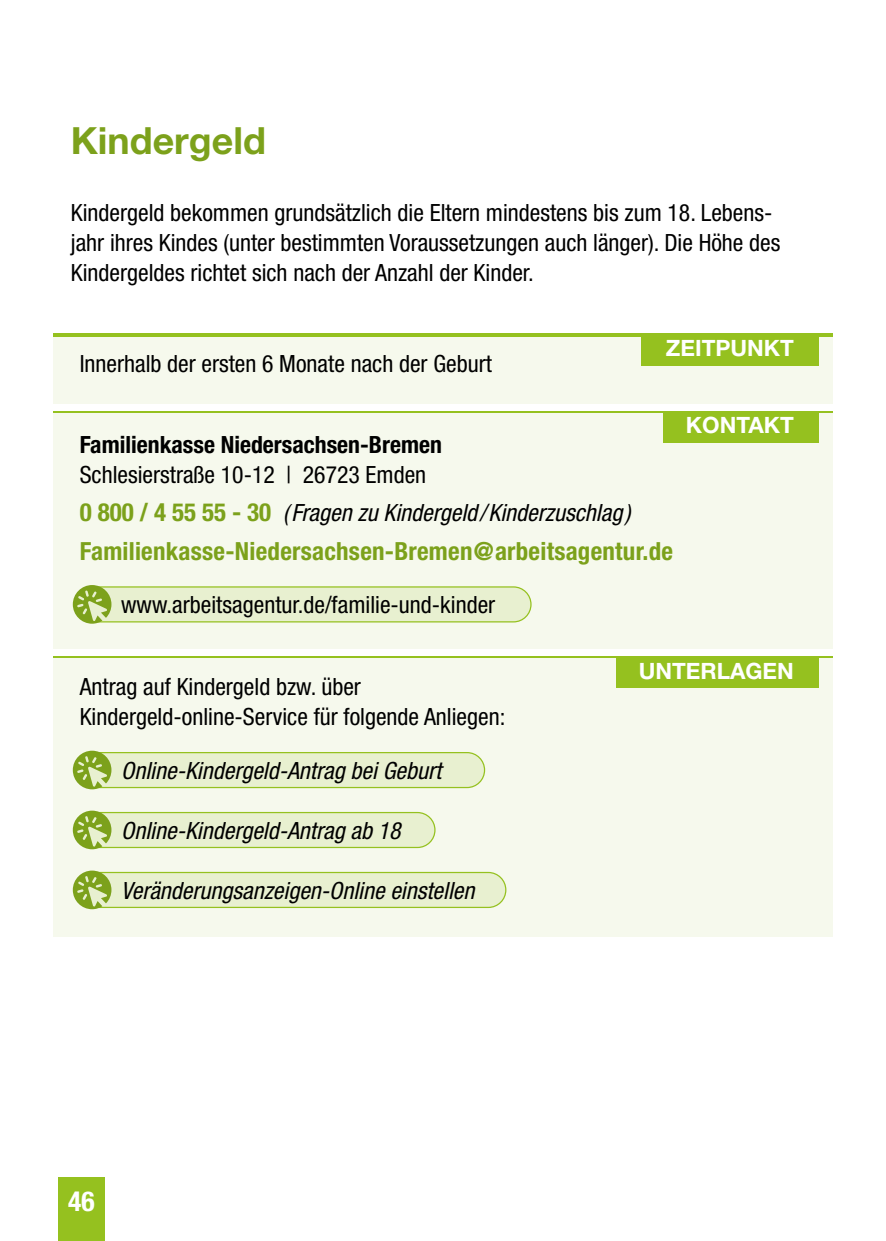
<style>
.page{position:relative;width:886px;height:1241px;background:#fff}
.page>*{position:absolute;margin:0;border:0;box-sizing:border-box;transform-origin:0 0}
.t1{font:700 37.5px "Helvetica Neue";color:#7ca11b}
.t2{font:700 condensed 27.5px "Helvetica Neue";color:#fff}
.t3{font:700 condensed 25px "Helvetica Neue";letter-spacing:.01em;color:#7ca11b}
.t4{font:condensed 23.75px/30px "Helvetica Neue";color:#000}
.t5{font:italic condensed 23.75px/38.5px "Helvetica Neue";color:#000}
.t6{font:700 condensed 23.75px "Helvetica Neue";color:#000}
.t7{font:700 22.5px "Helvetica Neue";color:#fff}
.s1{font-style:normal}
.s2{font-weight:700;font-style:normal;font-size:25px;color:#7ca11b}
</style>
<div class="page">
<div style="left:53px;top:333px;width:780px;height:71px;background:#f6f9ed"></div>
<div style="left:641px;top:333px;width:178px;height:32px;background:#95c11f"></div>
<hr style="left:53px;top:333px;width:780px;height:4px;background:#95c11f">
<div style="left:53px;top:411px;width:780px;height:237px;background:#f6f9ed"></div>
<div style="left:663px;top:411px;width:156px;height:32px;background:#95c11f"></div>
<hr style="left:53px;top:411px;width:780px;height:1px;background:#95c11f">
<div style="left:75px;top:587px;width:456px;height:34px;background:#e8f0d0;border-radius:17px"></div>
<div style="left:74px;top:586px;width:457px;height:36px;border:1px solid #95c11f;border-radius:17px"></div>
<svg style="left:73px;top:585px;width:38px;height:38px"></svg>
<div style="left:53px;top:656px;width:780px;height:280px;background:#f6f9ed"></div>
<div style="left:617px;top:656px;width:202px;height:32px;background:#95c11f"></div>
<hr style="left:53px;top:656px;width:780px;height:1px;background:#95c11f">
<div style="left:75px;top:752px;width:409px;height:35px;background:#e8f0d0;border-radius:17px"></div>
<div style="left:74px;top:751px;width:411px;height:37px;border:1px solid #95c11f;border-radius:17px"></div>
<svg style="left:73px;top:750px;width:38px;height:39px"></svg>
<div style="left:75px;top:812px;width:360px;height:35px;background:#e8f0d0;border-radius:17px"></div>
<div style="left:74px;top:811px;width:361px;height:37px;border:1px solid #95c11f;border-radius:17px"></div>
<svg style="left:73px;top:810px;width:38px;height:39px"></svg>
<div style="left:75px;top:872px;width:431px;height:35px;background:#e8f0d0;border-radius:17px"></div>
<div style="left:74px;top:871px;width:432px;height:36px;border:1px solid #95c11f;border-radius:17px"></div>
<svg style="left:73px;top:870px;width:38px;height:39px"></svg>
<div style="left:58px;top:1176px;width:47px;height:64px;background:#95c11f"></div>
<h1 class="t1" style="left:71px;top:118px;width:197px">Kindergeld</h1>
<p class="t4" style="left:71px;top:197px;width:711px">Kindergeld bekommen grundsätzlich die Eltern mindestens bis zum 18. Lebens&shy;jahr ihres Kindes (unter bestimmten Voraussetzungen auch länger). Die Höhe des<br>Kindergeldes richtet sich nach der Anzahl der Kinder.</p>
<p class="t4" style="left:80px;top:348px;width:414px">Innerhalb der ersten 6 Monate nach der Geburt</p>
<p class="t7" style="left:666px;top:334px;width:129px">ZEITPUNKT</p>
<p class="t7" style="left:686px;top:411px;width:109px">KONTAKT</p>
<p class="t6" style="left:80px;top:430px;width:364px">Familienkasse Niedersachsen-Bremen</p>
<p class="t5" style="left:80px;top:455px;width:552px"><span class="s1">Schlesierstraße 10-12 | 26723 Emden<br></span><span class="s2">0 800 / 4 55 55 - 30</span> (Fragen zu Kindergeld/Kinderzuschlag)</p>
<p class="t3" style="left:80px;top:535px;width:595px">Familienkasse-Niedersachsen-Bremen@arbeitsagentur.de</p>
<p class="t4" style="left:121px;top:589px;width:375px">www.arbeitsagentur.de/familie-und-kinder</p>
<p class="t4" style="left:80px;top:671px;width:427px">Antrag auf Kindergeld bzw. über<br>Kindergeld-online-Service für folgende Anliegen:</p>
<p class="t5" style="left:121px;top:751px;width:321px">Online-Kindergeld-Antrag bei Geburt</p>
<p class="t5" style="left:121px;top:810px;width:281px">Online-Kindergeld-Antrag ab 18</p>
<p class="t5" style="left:121px;top:870px;width:355px">Veränderungsanzeigen-Online einstellen</p>
<p class="t2" style="left:68px;top:1184px;width:28px">46</p>
<p class="t7" style="left:639px;top:656px;width:157px">UNTERLAGEN</p>
</div>
